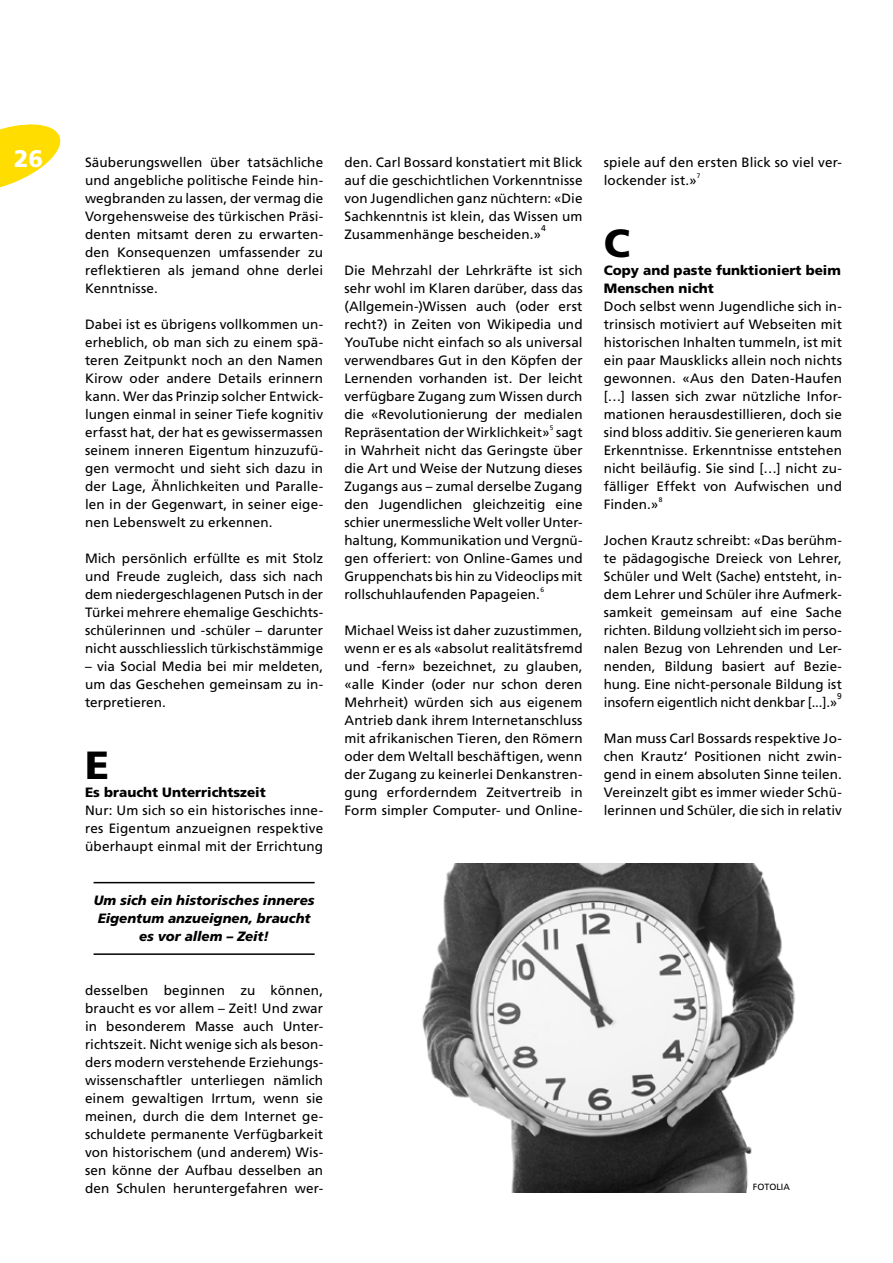
<style>
.page{position:relative;width:893px;height:1263px;background:#fff}
.page>*{position:absolute;margin:0;border:0;box-sizing:border-box;transform-origin:0 0}
.t1{font:900 39.3px "Frutiger LT Std";color:#000}
.t2{font:900 24px "Frutiger LT Std";color:#fff}
.t3{font:13.5px/18px "Frutiger LT Std";letter-spacing:.005em;color:#000;text-align:justify}
.t4{font:italic 900 13.5px/18px "Frutiger LT Std";color:#000;text-align:center}
.t5{font:900 13.5px/18px "Frutiger LT Std";color:#000}
.t6{font:9px "Frutiger LT Std";color:#000}
.t7{font:8.55px "Frutiger LT Std";color:#000}
.t8{font:6.6px "Frutiger LT Std";color:#000}
</style>
<div class="page">
<svg style="left:0;top:124px;width:61px;height:64px"></svg>
<img style="left:422px;top:864px;width:374px;height:329px">
<hr style="left:94px;top:882px;width:221px;height:1px;background:#000">
<hr style="left:94px;top:953px;width:221px;height:2px;background:#000">
<h2 class="t2" style="left:14px;top:144px;width:31px">26</h2>
<p class="t3" style="left:85px;top:153px;width:240px">Säuberungswellen über tatsächliche und angebliche politische Feinde hin&shy;wegbranden zu lassen, der vermag die Vorgehensweise des türkischen Präsi&shy;denten mitsamt deren zu erwarten&shy;den Konsequenzen umfassender zu reflektieren als jemand ohne derlei Kenntnisse.</p>
<p class="t3" style="left:85px;top:315px;width:240px">Dabei ist es übrigens vollkommen un&shy;erheblich, ob man sich zu einem spä&shy;teren Zeitpunkt noch an den Namen Kirow oder andere Details erinnern kann. Wer das Prinzip solcher Entwick&shy;lungen einmal in seiner Tiefe kognitiv erfasst hat, der hat es gewissermassen seinem inneren Eigentum hinzuzufü&shy;gen vermocht und sieht sich dazu in der Lage, Ähnlichkeiten und Paralle&shy;len in der Gegenwart, in seiner eige&shy;nen Lebenswelt zu erkennen.</p>
<p class="t3" style="left:85px;top:549px;width:240px">Mich persönlich erfüllte es mit Stolz und Freude zugleich, dass sich nach dem niedergeschlagenen Putsch in der Türkei mehrere ehemalige Geschichts&shy;schülerinnen und -schüler – darunter nicht ausschliesslich türkischstämmige</p>
<p class="t3" style="left:85px;top:657px;width:240px">– via Social Media bei mir meldeten, um das Geschehen gemeinsam zu in&shy;terpretieren.</p>
<h1 class="t1" style="left:85px;top:741px;width:26px">E</h1>
<p class="t5" style="left:85px;top:783px;width:182px">Es braucht Unterrichtszeit</p>
<p class="t3" style="left:85px;top:801px;width:240px">Nur: Um sich so ein historisches inne&shy;res Eigentum anzueignen respektive überhaupt einmal mit der Errichtung</p>
<p class="t4" style="left:94px;top:891px;width:222px">Um sich ein historisches inneres<br>Eigentum anzueignen, braucht es vor allem – Zeit!</p>
<p class="t3" style="left:85px;top:981px;width:240px">desselben beginnen zu können, braucht es vor allem – Zeit! Und zwar in besonderem Masse auch Unter&shy;richtszeit. Nicht wenige sich als beson&shy;ders modern verstehende Erziehungs&shy;wissenschaftler unterliegen nämlich einem gewaltigen Irrtum, wenn sie meinen, durch die dem Internet ge&shy;schuldete permanente Verfügbarkeit von historischem (und anderem) Wis&shy;sen könne der Aufbau desselben an den Schulen heruntergefahren wer-</p>
<p class="t3" style="left:344px;top:153px;width:240px">den. Carl Bossard konstatiert mit Blick auf die geschichtlichen Vorkenntnisse von Jugendlichen ganz nüchtern: «Die Sachkenntnis ist klein, das Wissen um Zusammenhänge bescheiden.»</p>
<p class="t7" style="left:541px;top:223px;width:6px">4</p>
<p class="t3" style="left:344px;top:261px;width:240px">Die Mehrzahl der Lehrkräfte ist sich sehr wohl im Klaren darüber, dass das (Allgemein-)Wissen auch (oder erst recht?) in Zeiten von Wikipedia und YouTube nicht einfach so als universal verwendbares Gut in den Köpfen der Lernenden vorhanden ist. Der leicht verfügbare Zugang zum Wissen durch die «Revolutionierung der medialen Repräsentation der Wirklichkeit»</p>
<p class="t8" style="left:550px;top:424px;width:5px">5</p>
<p class="t3" style="left:344px;top:423px;width:240px;text-indent:212px">sagt in Wahrheit nicht das Geringste über die Art und Weise der Nutzung dieses Zugangs aus – zumal derselbe Zugang den Jugendlichen gleichzeitig eine schier unermessliche Welt voller Unter&shy;haltung, Kommunikation und Vergnü&shy;gen offeriert: von Online-Games und Gruppenchats bis hin zu Videoclips mit rollschuhlaufenden Papageien.</p>
<p class="t8" style="left:540px;top:586px;width:5px">6</p>
<p class="t3" style="left:344px;top:621px;width:240px">Michael Weiss ist daher zuzustimmen, wenn er es als «absolut realitätsfremd und -fern» bezeichnet, zu glauben, «alle Kinder (oder nur schon deren Mehrheit) würden sich aus eigenem Antrieb dank ihrem Internetanschluss mit afrikanischen Tieren, den Römern oder dem Weltall beschäftigen, wenn der Zugang zu keinerlei Denkanstren&shy;gung erforderndem Zeitvertreib in Form simpler Computer- und Online-</p>
<p class="t3" style="left:604px;top:153px;width:240px">spiele auf den ersten Blick so viel ver&shy;lockender ist.»</p>
<p class="t8" style="left:697px;top:172px;width:5px">7</p>
<h1 class="t1" style="left:604px;top:219px;width:28px">C</h1>
<p class="t5" style="left:604px;top:261px;width:239px">Copy and paste funktioniert beim<br>Menschen nicht</p>
<p class="t3" style="left:604px;top:297px;width:240px">Doch selbst wenn Jugendliche sich in&shy;trinsisch motiviert auf Webseiten mit historischen Inhalten tummeln, ist mit ein paar Mausklicks allein noch nichts gewonnen. «Aus den Daten-Haufen […] lassen sich zwar nützliche Infor&shy;mationen herausdestillieren, doch sie sind bloss additiv. Sie generieren kaum Erkenntnisse. Erkenntnisse entstehen nicht beiläufig. Sie sind […] nicht zu&shy;fälliger Effekt von Aufwischen und Finden.»</p>
<p class="t8" style="left:659px;top:496px;width:5px">8</p>
<p class="t3" style="left:604px;top:531px;width:240px">Jochen Krautz schreibt: «Das berühm&shy;te pädagogische Dreieck von Lehrer, Schüler und Welt (Sache) entsteht, in&shy;dem Lehrer und Schüler ihre Aufmerk&shy;samkeit gemeinsam auf eine Sache richten. Bildung vollzieht sich im perso&shy;nalen Bezug von Lehrenden und Ler&shy;nenden, Bildung basiert auf Bezie&shy;hung. Eine nicht-personale Bildung ist insofern eigentlich nicht denkbar [...].»</p>
<p class="t7" style="left:837px;top:691px;width:6px">9</p>
<p class="t3" style="left:604px;top:729px;width:240px">Man muss Carl Bossards respektive Jo&shy;chen Krautz‘ Positionen nicht zwin&shy;gend in einem absoluten Sinne teilen.<br>Vereinzelt gibt es immer wieder Schü&shy;lerinnen und Schüler, die sich in relativ</p>
<p class="t6" style="left:753px;top:1181px;width:39px">FOTOLIA</p>
</div>
